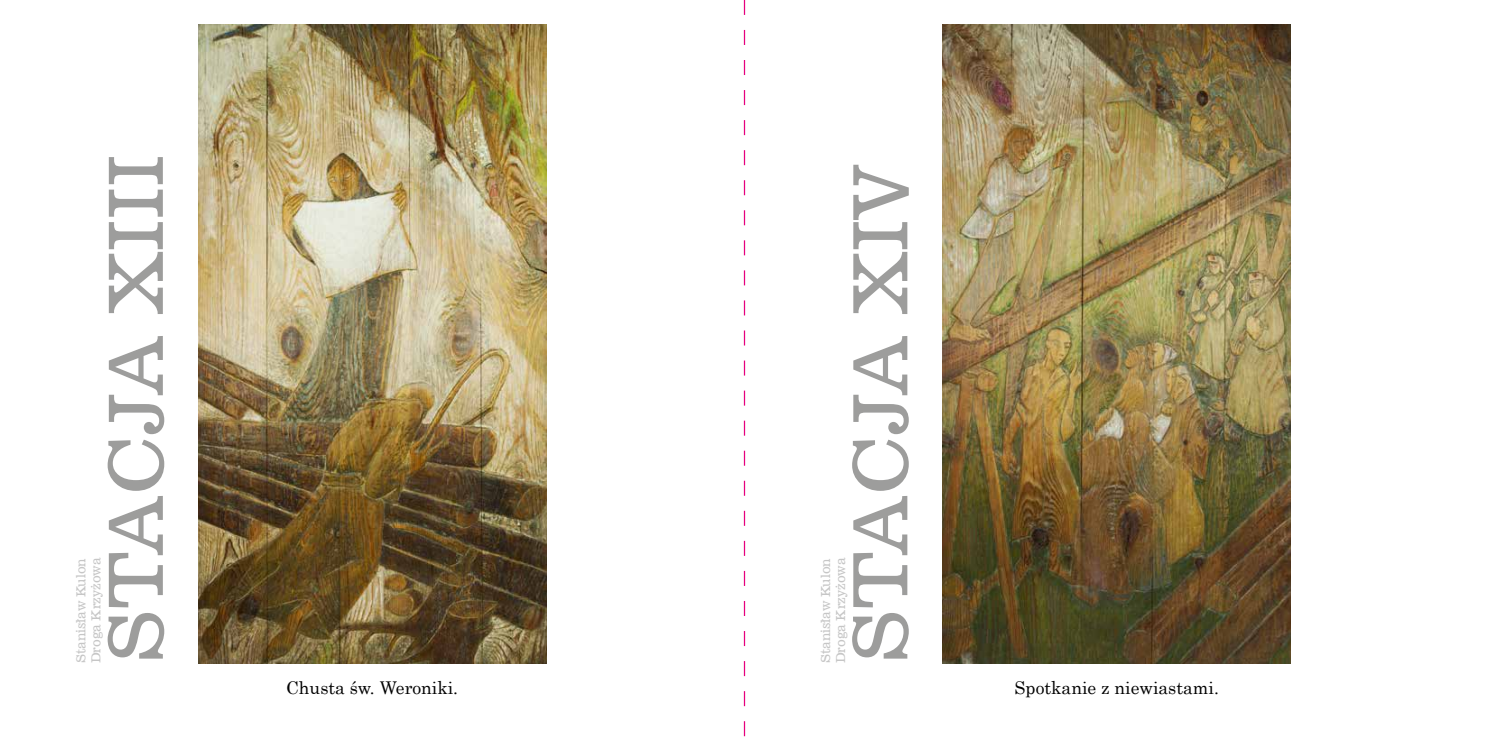
<style>
.page{position:relative;width:1489px;height:745px;background:#fff}
.page>*{position:absolute;margin:0;border:0;box-sizing:border-box;transform-origin:0 0}
.t1{font:75px "News 701 EU";color:#9d9d9c}
.t2{font:17.5px "Century";color:#000}
.t3{font:12.5px/15px "News 701 EU";color:#c6c6c6}
</style>
<div class="page">
<img style="left:198px;top:25px;width:348px;height:638px">
<img style="left:942px;top:25px;width:348px;height:638px">
<svg style="left:743px;top:0;width:2px;height:737px"></svg>
<h1 class="t1" style="left:90px;top:663px;width:510px;rotate:-90deg">STACJA XIII</h1>
<p class="t3" style="left:74px;top:663px;width:107px;rotate:-90deg">Stanisław Kulon<br>Droga Krzyżowa</p>
<h2 class="t2" style="left:286px;top:672px;width:173px">Chusta św. Weroniki.</h2>
<h1 class="t1" style="left:834px;top:663px;width:500px;rotate:-90deg">STACJA XIV</h1>
<p class="t3" style="left:818px;top:663px;width:107px;rotate:-90deg">Stanisław Kulon<br>Droga Krzyżowa</p>
<h2 class="t2" style="left:1014px;top:672px;width:206px">Spotkanie z niewiastami.</h2>
</div>
